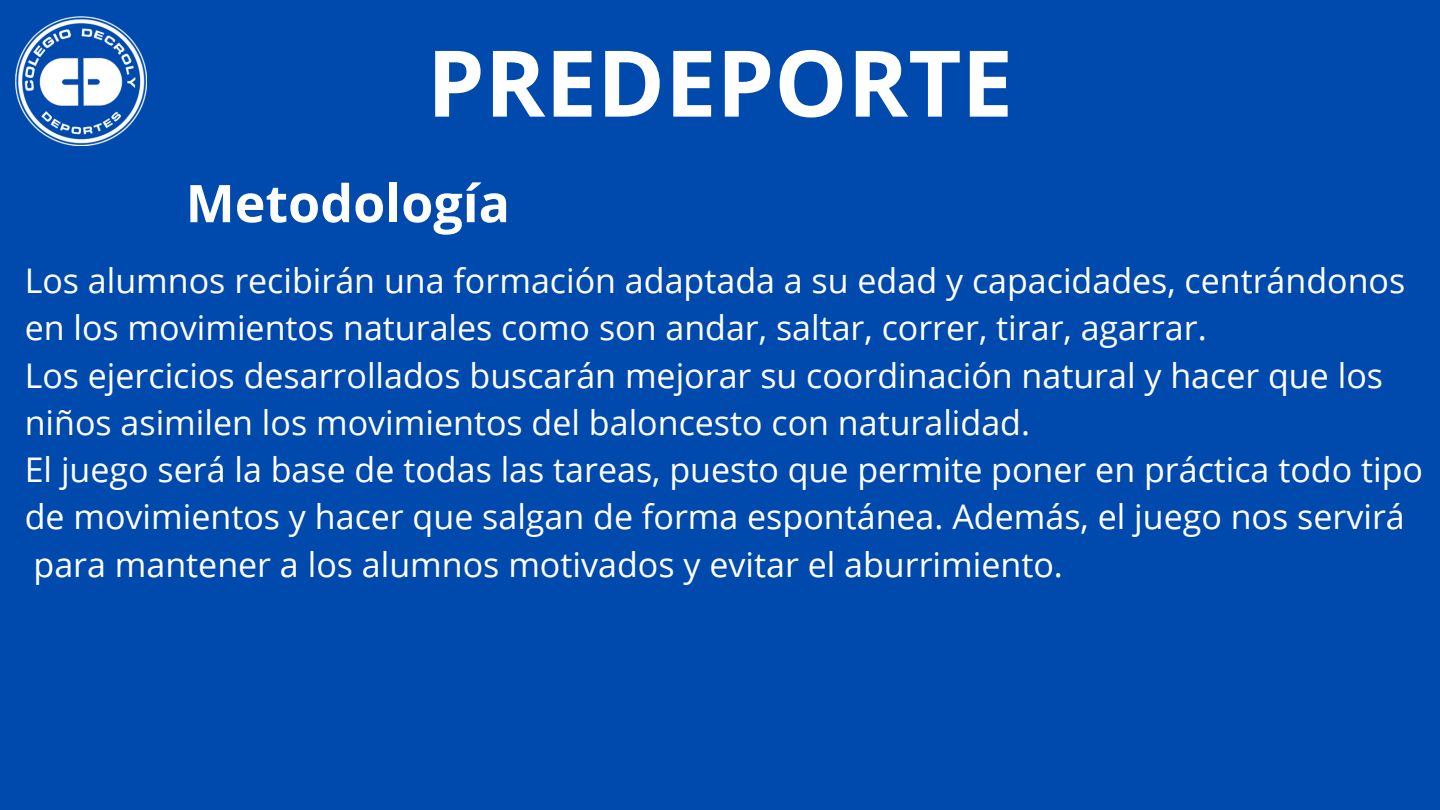
<style>
.page{position:relative;width:1440px;height:810px;background:#004aad}
.page>*{position:absolute;margin:0;border:0;box-sizing:border-box;transform-origin:0 0}
.t1{font:700 92px "Open Sans";color:#fff}
.t2{font:700 52px "Open Sans";color:#fff}
.t3{font:34px/47.2px "Open Sans";color:#fff}
</style>
<div class="page">
<img style="left:16px;top:16px;width:130px;height:130px">
<p class="t1" style="left:427px;top:18px;width:588px">PREDEPORTE</p>
<p class="t2" style="left:186px;top:167px;width:326px">Metodología</p>
<p class="t3" style="left:25px;top:256px;width:1382px">Los alumnos recibirán una formación adaptada a su edad y capacidades, centrándonos en los movimientos naturales como son andar, saltar, correr, tirar, agarrar.</p>
<p class="t3" style="left:25px;top:351px;width:1360px">Los ejercicios desarrollados buscarán mejorar su coordinación natural y hacer que los niños asimilen los movimientos del baloncesto con naturalidad.</p>
<p class="t3" style="left:25px;top:445px;width:1400px">El juego será la base de todas las tareas, puesto que permite poner en práctica todo tipo de movimientos y hacer que salgan de forma espontánea. Además, el juego nos servirá</p>
<p class="t3" style="left:34px;top:540px;width:1031px">para mantener a los alumnos motivados y evitar el aburrimiento.</p>
</div>
